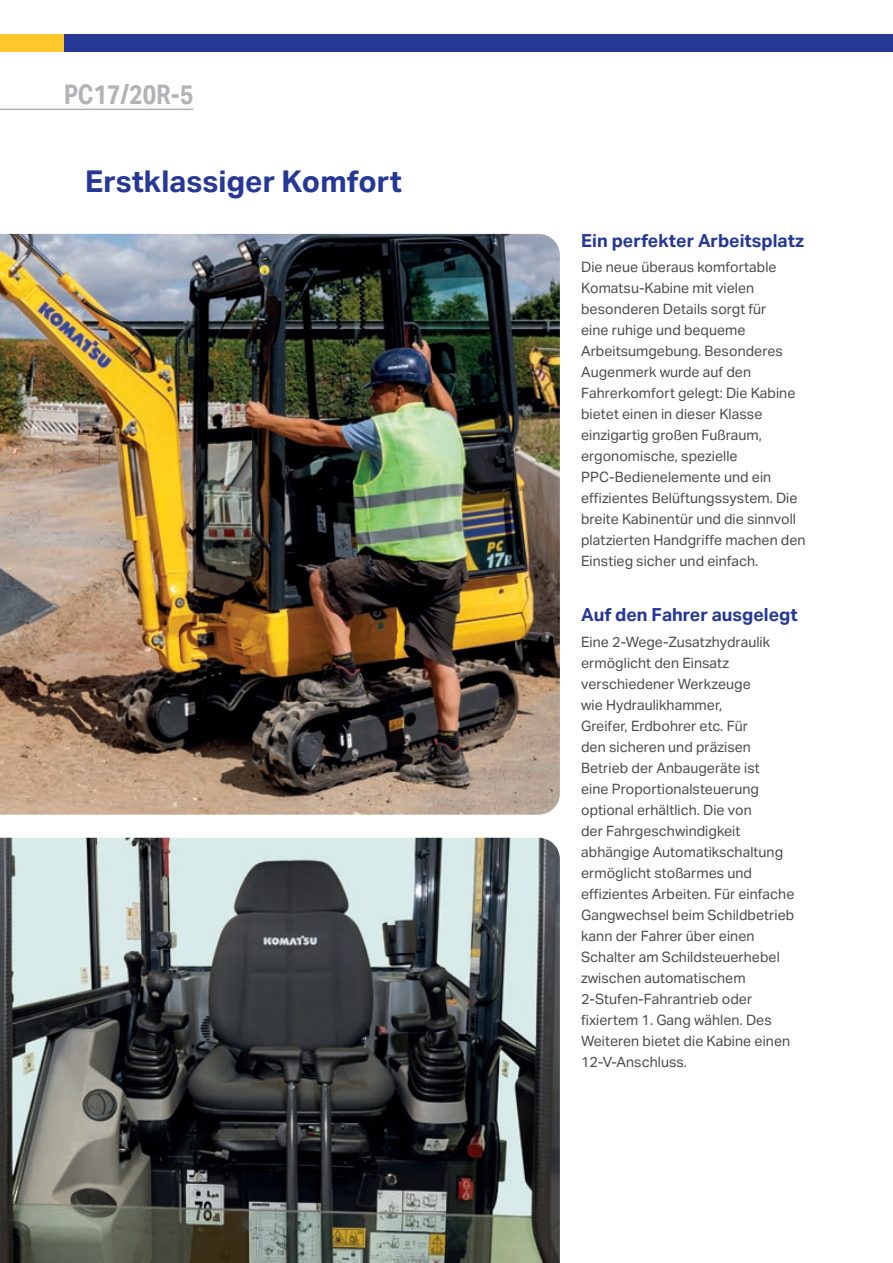
<style>
.page{position:relative;width:893px;height:1263px;background:#fff}
.page>*{position:absolute;margin:0;border:0;box-sizing:border-box;transform-origin:0 0}
.t1{font:700 30px "Aktiv Grotesk";color:#263895}
.t2{font:700 27px "Aktiv Grotesk Cd";color:#b2b3b7}
.t3{font:700 18px "Aktiv Grotesk";color:#263895}
.t4{font:14.25px/21px "Aktiv Grotesk";color:#4b4c4d}
.t5{font:10.5px "Aktiv Grotesk";color:#939598}
</style>
<div class="page">
<img style="left:0;top:234px;width:560px;height:581px">
<img style="left:0;top:838px;width:560px;height:425px">
<hr style="left:0;top:109px;width:193px;height:1px;background:#b2b3b7">
<div style="left:0;top:34px;width:143px;height:17px;background:#fec92d"></div>
<div style="left:64px;top:34px;width:829px;height:17px;background:#263895"></div>
<h2 class="t2" style="left:64px;top:79px;width:131px">PC17/20R-5</h2>
<h1 class="t1" style="left:85px;top:164px;width:318px">Erstklassiger Komfort</h1>
<p class="t5" style="left:36px;top:1218px;width:8px">6</p>
<p class="t3" style="left:581px;top:230px;width:225px">Ein perfekter Arbeitsplatz</p>
<p class="t4" style="left:581px;top:257px;width:226px">Die neue überaus komfortable<br>Komatsu-Kabine mit vielen besonderen Details sorgt für<br>eine ruhige und bequeme<br>Arbeitsumgebung. Besonderes<br>Augenmerk wurde auf den<br>Fahrerkomfort gelegt: Die Kabine bietet einen in dieser Klasse einzigartig großen Fußraum, ergonomische, spezielle<br>PPC-Bedienelemente und ein effizientes Belüftungssystem. Die breite Kabinentür und die sinnvoll platzierten Handgriffe machen den<br>Einstieg sicher und einfach.</p>
<p class="t3" style="left:581px;top:605px;width:218px">Auf den Fahrer ausgelegt</p>
<p class="t4" style="left:581px;top:631px;width:215px">Eine 2-Wege-Zusatzhydraulik ermöglicht den Einsatz verschiedener Werkzeuge<br>wie Hydraulikhammer,<br>Greifer, Erdbohrer etc. Für<br>den sicheren und präzisen<br>Betrieb der Anbaugeräte ist<br>eine Proportionalsteuerung optional erhältlich. Die von<br>der Fahrgeschwindigkeit abhängige Automatikschaltung ermöglicht stoßarmes und effizientes Arbeiten. Für einfache<br>Gangwechsel beim Schildbetrieb kann der Fahrer über einen<br>Schalter am Schildsteuerhebel zwischen automatischem<br>2-Stufen-Fahrantrieb oder fixiertem 1. Gang wählen. Des<br>Weiteren bietet die Kabine einen<br>12-V-Anschluss.</p>
</div>
